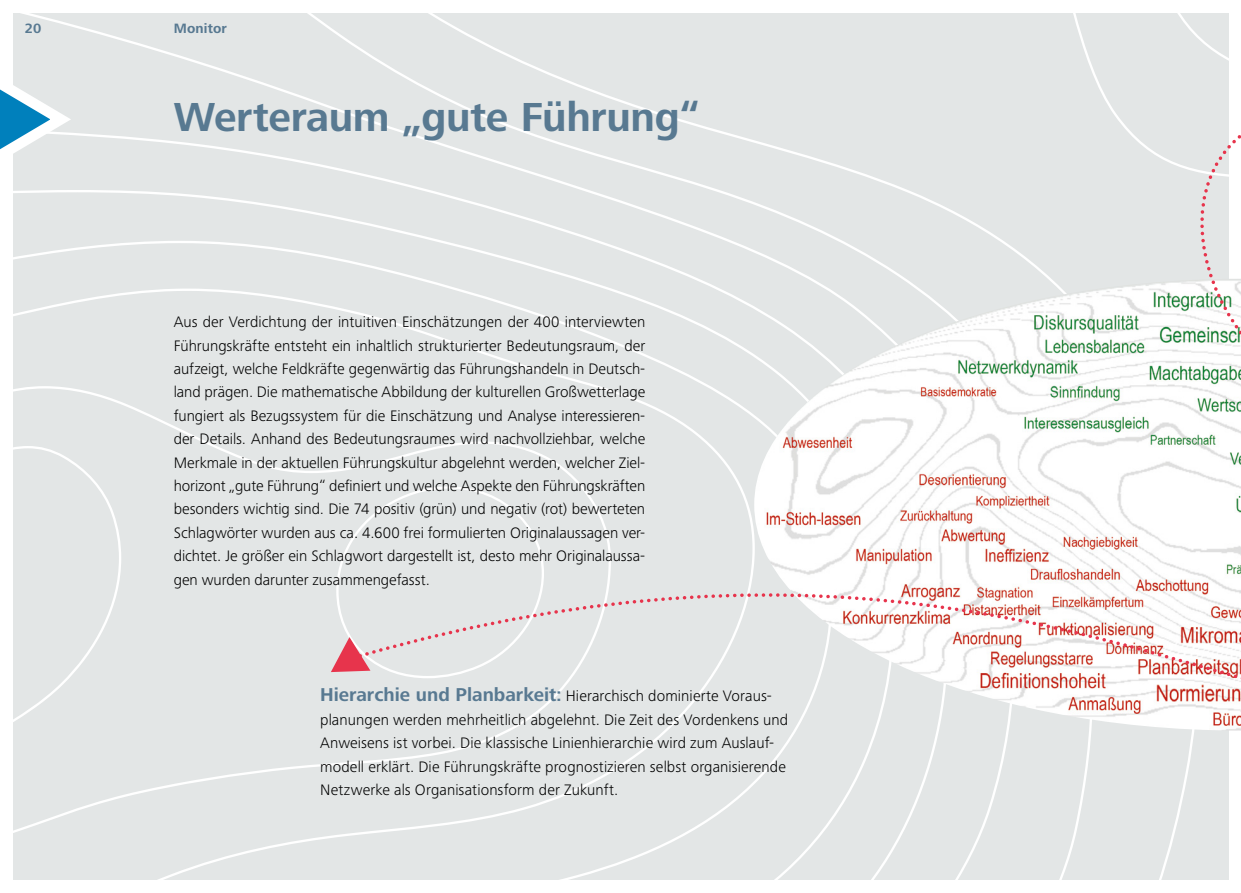
<style>
.page{position:relative;width:1241px;height:893px;background:#fff}
.page>*{position:absolute;margin:0;border:0;box-sizing:border-box;transform-origin:0 0}
.Kapitel_Head_Einleit{font:700 42px "Frutiger Next Pro";letter-spacing:-.01em;color:#587991}
.Copy_1{font:300 15.75px/23.4px "Frutiger Next Pro";letter-spacing:.005em;color:#000;text-align:justify}
.Variabler_Kolumnen_P{font:700 14px "Frutiger Next Pro";letter-spacing:.01em;color:#587991}
.s1{font-weight:700;font-size:19.25px;color:#587991}
</style>
<div class="page">
<div style="left:13px;top:13px;width:1216px;height:867px;background:#e3e6e6"></div>
<svg style="left:0;top:55px;width:81px;height:124px"></svg>
<img style="left:754px;top:279px;width:486px;height:452px">
<svg style="left:1133px;top:94px;width:107px;height:318px"></svg>
<svg style="left:355px;top:517px;width:885px;height:182px"></svg>
<svg style="left:331px;top:637px;width:39px;height:35px"></svg>
<p class="Variabler_Kolumnen_P" style="left:25px;top:21px;width:18px">20</p>
<p class="Variabler_Kolumnen_P" style="left:174px;top:21px;width:55px">Monitor</p>
<p class="Kapitel_Head_Einleit" style="left:174px;top:93px;width:528px">Werteraum „gute Führung“</p>
<p class="Copy_1" style="left:174px;top:310px;width:473px">Aus der Verdichtung der intuitiven Einschätzungen der 400 interviewten Führungskräfte entsteht ein inhaltlich strukturierter Bedeutungsraum, der aufzeigt, welche Feldkräfte gegenwärtig das Führungshandeln in Deutsch&shy;land prägen. Die mathematische Abbildung der kulturellen Großwetterlage fungiert als Bezugssystem für die Einschätzung und Analyse interessieren&shy;der Details. Anhand des Bedeutungsraumes wird nachvollziehbar, welche Merkmale in der aktuellen Führungskultur abgelehnt werden, welcher Ziel&shy;horizont „gute Führung“ definiert und welche Aspekte den Führungskräften besonders wichtig sind. Die 74 positiv (grün) und negativ (rot) bewerteten Schlagwörter wurden aus ca. 4.600 frei formulierten Originalaussagen ver&shy;dichtet. Je größer ein Schlagwort dargestellt ist, desto mehr Originalaussa&shy;gen wurden darunter zusammengefasst.</p>
<p class="Copy_1" style="left:320px;top:684px;width:469px;text-align:left"><span class="s1">Hierarchie und Planbarkeit:</span> Hierarchisch dominierte Voraus&shy;planungen werden mehrheitlich abgelehnt. Die Zeit des Vordenkens und Anweisens ist vorbei. Die klassische Linienhierarchie wird zum Auslauf&shy;modell erklärt. Die Führungskräfte prognostizieren selbst organisierende Netzwerke als Organisationsform der Zukunft.</p>
</div>
